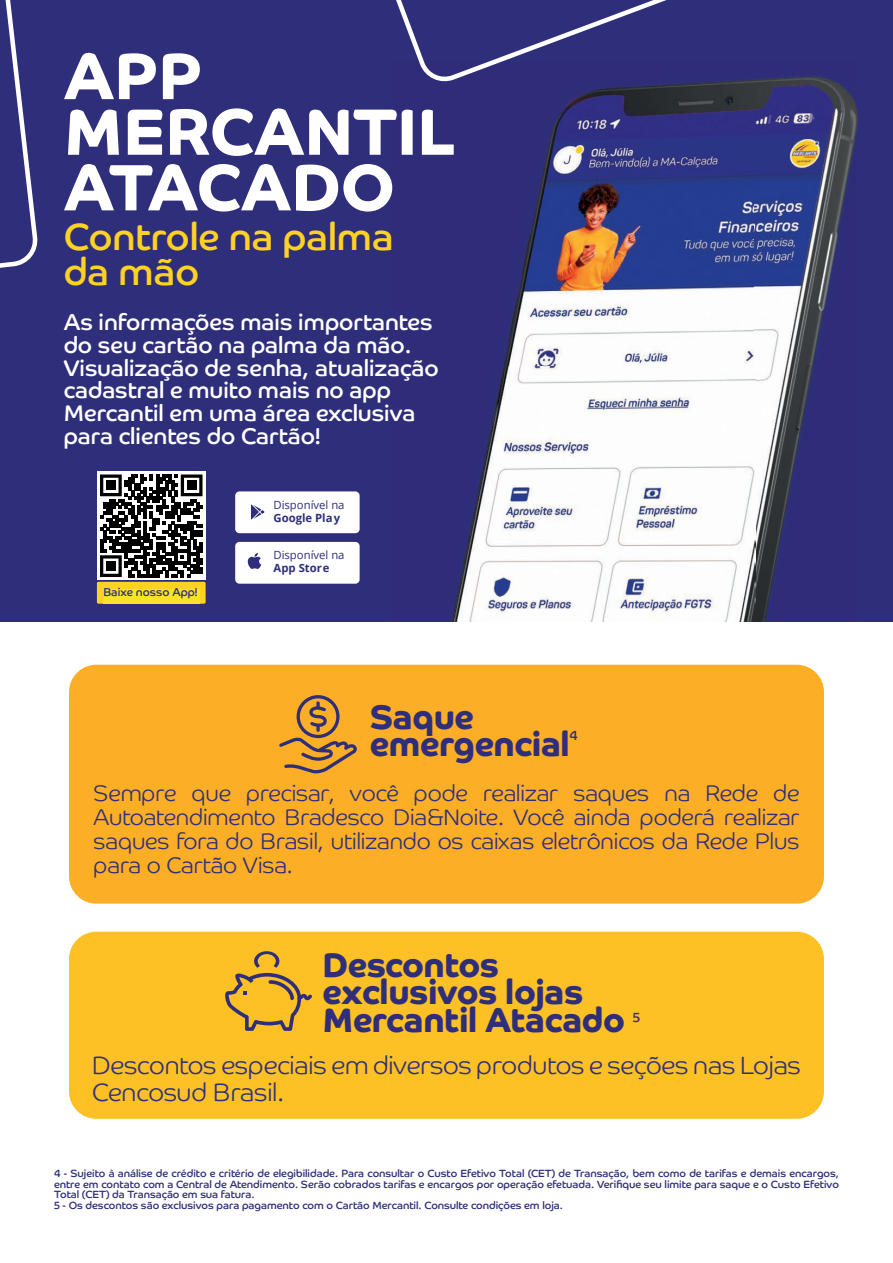
<style>
.page{position:relative;width:893px;height:1263px;background:#fff}
.page>*{position:absolute;margin:0;border:0;box-sizing:border-box;transform-origin:0 0}
.t1{font:700 65.85px/55.7px "Co Headline";color:#fff}
.t2{font:37.95px/35px "Co Headline";color:#fed222}
.t3{font:700 34.2px/27.3px "Co Headline";letter-spacing:-.01em;color:#2e2e7a}
.t4{font:300 25.05px/27.3px "Co Headline";color:#2e2e7a}
.t5{font:22.8px/22.8px "Co Headline";color:#fff}
.t6{font:300 22.5px/24px "Co Headline";color:#2e2e7a;text-align:justify}
.t7{font:13.35px "Co Headline";color:#2e2e7a}
.t8{font:11.4px "Co Headline";color:#2e2e7a}
.t9{font:11.25px "Open Sans";color:#2e2e7a}
.t10{font:700 11.25px "Open Sans";color:#2e2e7a}
.t11{font:10.5px/10.5px "Co Headline";color:#2e2e7a}
</style>
<div class="page">
<div style="left:0;top:0;width:893px;height:622px;background:#2e2e7a"></div>
<svg style="left:0;top:0;width:38px;height:268px"></svg>
<img style="left:451px;top:88px;width:408px;height:534px">
<svg style="left:396px;top:0;width:449px;height:88px"></svg>
<div style="left:69px;top:932px;width:755px;height:187px;background:#fdc025;border-radius:27px"></div>
<svg style="left:225px;top:951px;width:87px;height:80px"></svg>
<div style="left:69px;top:665px;width:755px;height:239px;background:#fbae26;border-radius:27px"></div>
<svg style="left:279px;top:695px;width:78px;height:78px"></svg>
<div style="left:97px;top:471px;width:109px;height:109px;background:#fff"></div>
<svg style="left:97px;top:474px;width:109px;height:130px"></svg>
<div style="left:106px;top:481px;width:10px;height:9px;background:#000001"></div>
<div style="left:187px;top:481px;width:9px;height:9px;background:#000001"></div>
<div style="left:106px;top:561px;width:10px;height:10px;background:#000001"></div>
<div style="left:235px;top:491px;width:125px;height:42px;background:#fff"></div>
<svg style="left:235px;top:542px;width:125px;height:42px;background:#f6f6f9"></svg>
<h1 class="t1" style="left:64px;top:49px;width:392px">APP<br>MERCANTIL<br>ATACADO</h1>
<h2 class="t2" style="left:64px;top:219px;width:332px">Controle na palma da mão</h2>
<h3 class="t5" style="left:64px;top:311px;width:377px">As informações mais importantes do seu cartão na palma da mão.<br>Visualização de senha, atualização cadastral e muito mais no app<br>Mercantil em uma área exclusiva para clientes do Cartão!</h3>
<p class="t8" style="left:103px;top:586px;width:96px">Baixe nosso App!</p>
<p class="t9" style="left:273px;top:497px;width:73px">Disponível na</p>
<p class="t10" style="left:273px;top:510px;width:68px">Google Play</p>
<p class="t9" style="left:273px;top:547px;width:73px">Disponível na</p>
<p class="t10" style="left:273px;top:560px;width:58px">App Store</p>
<h3 class="t3" style="left:370px;top:703px;width:201px">Saque emergencial</h3>
<p class="t7" style="left:570px;top:727px;width:10px">4</p>
<h3 class="t6" style="left:94px;top:780px;width:707px">Sempre que precisar, você pode realizar saques na Rede de Autoatendimento Bradesco Dia&amp;Noite. Você ainda poderá realizar saques fora do Brasil, utilizando os caixas eletrônicos da Rede Plus para o Cartão Visa.</h3>
<h3 class="t3" style="left:322px;top:951px;width:304px">Descontos exclusivos lojas<br>Mercantil Atacado</h3>
<p class="t7" style="left:633px;top:1009px;width:9px">5</p>
<h3 class="t4" style="left:92px;top:1049px;width:710px">Descontos especiais em diversos produtos e seções nas Lojas<br>Cencosud Brasil.</h3>
<p class="t11" style="left:54px;top:1168px;width:786px">4 - Sujeito à análise de crédito e critério de elegibilidade. Para consultar o Custo Efetivo Total (CET) de Transação, bem como de tarifas e demais encargos, entre em contato com a Central de Atendimento. Serão cobrados tarifas e encargos por operação efetuada. Verifique seu limite para saque e o Custo Efetivo Total (CET) da Transação em sua fatura.<br>5 - Os descontos são exclusivos para pagamento com o Cartão Mercantil. Consulte condições em loja.</p>
</div>
